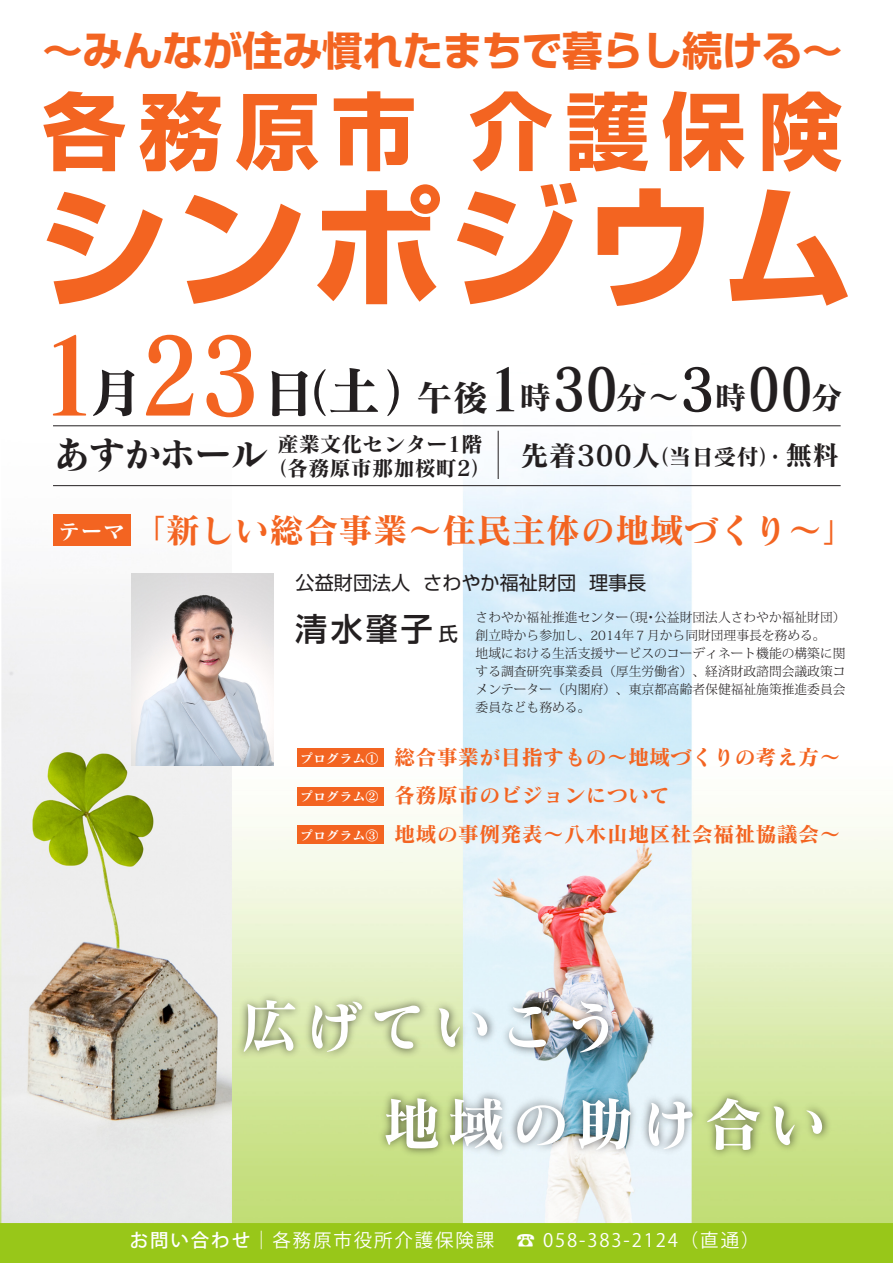
<style>
.page{position:relative;width:893px;height:1263px;background:#fff}
.page>*{position:absolute;margin:0;border:0;box-sizing:border-box;transform-origin:0 0}
.t1{font:700 132.9px "Shin Go Pro";letter-spacing:.03em;color:#f36421}
.t2{font:106.35px "Matisse Pro B";color:#f36421;scale:.9 1}
.t3{font:700 83.85px "Shin Go Pro";letter-spacing:.15em;color:#f36421}
.t4{font:58.5px "Matisse Pro B";color:#231f20;scale:.9 1}
.t5{font:58.5px/98.1px "Matisse Pro B";letter-spacing:.1em;color:#fff}
.t6{font:700 40.35px "Shin Go Pro";letter-spacing:-.01em;color:#f36421}
.t7{font:34.5px "Matisse Pro B";color:#f36421}
.t8{font:500 31.95px "Shin Go Pro";color:#231f20}
.t9{font:21.3px/38.7px "Matisse Pro B";color:#f36421}
.t10{font:21.3px/23.5px "Matisse Pro B";color:#231f20}
.t11{font:19.2px "Shin Go Pro";color:#231f20}
.t12{font:18.45px "Koz Go Pro";letter-spacing:.1em;color:#fff}
.t13{font:300 12.75px/18px "Koz Min Pro";color:#231f20}
.s1{font-size:53.1px;color:#231f20}
.s2{font-size:36.15px}
.s3{font-size:31.95px}
.s4{font-size:37.2px}
.s5{font-size:21.3px;color:#fff}
.s6{font-size:19.2px}
.s7{font-size:12.45px;color:#fff}
.s8{font-weight:500}
</style>
<div class="page">
<img style="left:0;top:369px;width:893px;height:894px">
<svg style="left:93px;top:370px;width:41px;height:46px"></svg>
<svg style="left:272px;top:371px;width:36px;height:45px"></svg>
<svg style="left:314px;top:369px;width:12px;height:47px"></svg>
<svg style="left:387px;top:369px;width:12px;height:47px"></svg>
<hr style="left:53px;top:425px;width:788px;height:1px;background:#231f20">
<hr style="left:53px;top:485px;width:788px;height:1px;background:#231f20">
<hr style="left:498px;top:431px;width:1px;height:48px;background:#231f20">
<img style="left:131px;top:573px;width:142px;height:193px">
<div style="left:53px;top:515px;width:78px;height:31px;background:#f36421"></div>
<div style="left:297px;top:748px;width:87px;height:19px;background:#f36421"></div>
<div style="left:297px;top:787px;width:87px;height:18px;background:#f36421"></div>
<div style="left:297px;top:826px;width:87px;height:18px;background:#f36421"></div>
<img style="left:227px;top:983px;width:414px;height:92px">
<img style="left:370px;top:1081px;width:478px;height:93px">
<h3 class="t6" style="left:42px;top:18px;width:802px">～みんなが住み慣れたまちで暮らし続ける～</h3>
<h3 class="t3" style="left:42px;top:65px;width:801px">各務原市 介護保険</h3>
<h1 class="t1" style="left:37px;top:142px;width:819px">シンポジウム</h1>
<h2 class="t2" style="left:38px;top:307px;width:383px">123 <span class="s1">土</span></h2>
<h3 class="t4" style="left:417px;top:352px;width:475px"><span class="s2">午後</span>1<span class="s3">時</span>30<span class="s3">分～</span>3<span class="s3">時</span>00<span class="s3">分</span></h3>
<h3 class="t10" style="left:266px;top:432px;width:575px;text-indent:-213px"><span class="s4">あすかホール</span>産業文化センター1階<br>（各務原市那加桜町2） <sup>先着300人</sup><sup>（当日受付）・</sup><sup>無料</sup></h3>
<h3 class="t7" style="left:59px;top:508px;width:800px"><span class="s5">テーマ</span>「新しい総合事業～住民主体の地域づくり～」</h3>
<h3 class="t11" style="left:296px;top:567px;width:352px">公益財団法人 さわやか福祉財団 理事長</h3>
<h3 class="t8" style="left:296px;top:603px;width:164px">清水肇子<span class="s6">氏</span></h3>
<p class="t13" style="left:476px;top:608px;width:371px">さわやか福祉推進センター（現・公益財団法人さわやか福祉財団）創立時から参加し、2014年７月から同財団理事長を務める。<br>地域における生活支援サービスのコーディネート機能の構築に関する調査研究事業委員（厚生労働省）、経済財政諮問会議政策コメンテーター（内閣府）、東京都高齢者保健福祉施策推進委員会委員なども務める。</p>
<h3 class="t9" style="left:300px;top:737px;width:542px"><span class="s7">プログラム①</span> 総合事業が目指すもの～地域づくりの考え方～<span class="s7">プログラム②</span> 各務原市のビジョンについて<br><span class="s7">プログラム③</span> 地域の事例発表～八木山地区社会福祉協議会～</h3>
<h3 class="t5" style="left:383px;top:975px;width:446px;text-indent:-142px">広げていこう<br>地域の助け合い</h3>
<h3 class="t12" style="left:130px;top:1228px;width:631px"><span class="s8">お問い合わせ</span>｜各務原市役所介護保険課　☎ 058-383-2124（直通）</h3>
</div>
